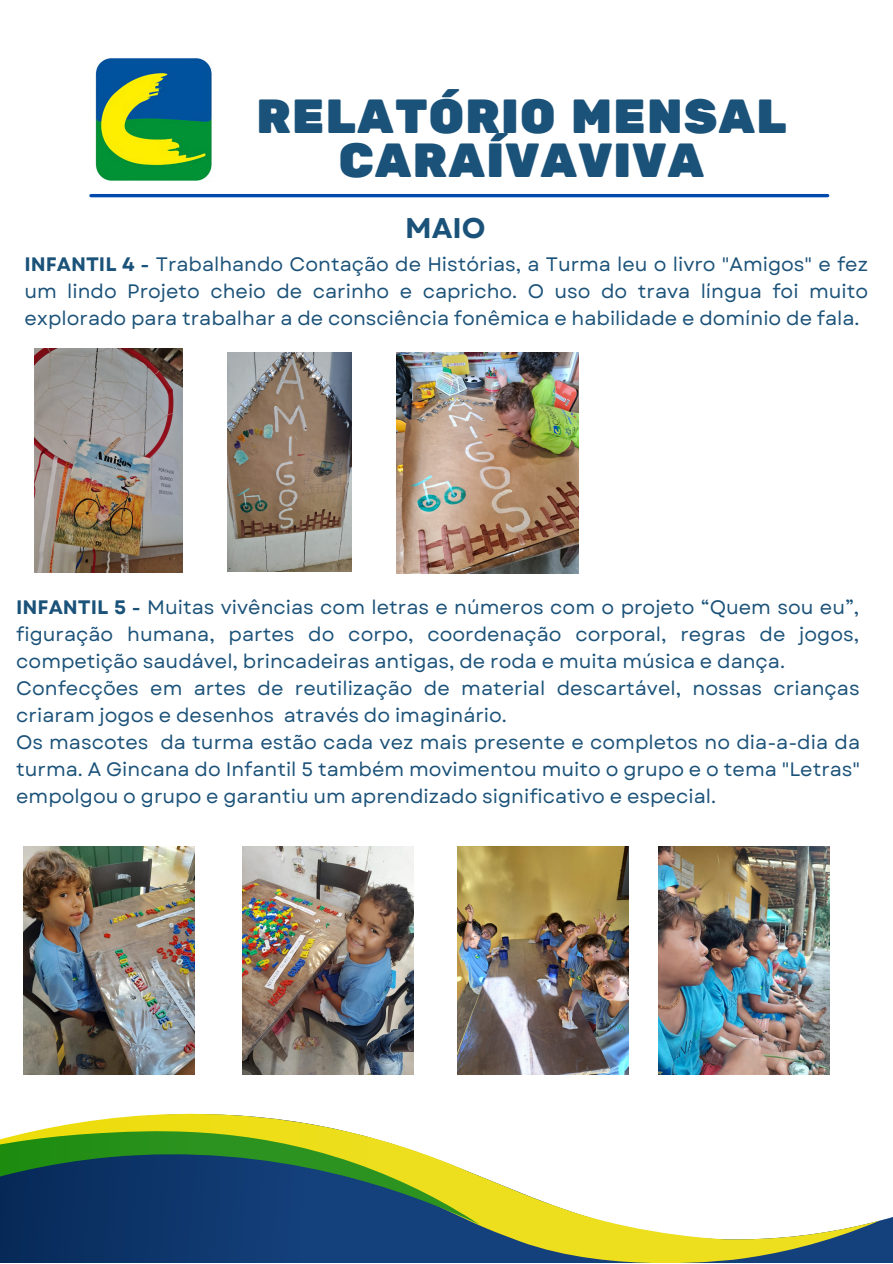
<style>
.page{position:relative;width:893px;height:1264px;background:#fff}
.page>*{position:absolute;margin:0;border:0;box-sizing:border-box;transform-origin:0 0}
.t1{font:47.7px/43.8px "Rubik One";letter-spacing:.01em;color:#1b5279;text-align:center}
.t2{font:700 28.5px "Garet";color:#1b5279}
.t3{font:19.5px/27px "Garet";color:#1b5279;text-align:justify}
.s1{font-weight:700}
</style>
<div class="page">
<hr style="left:91px;top:194px;width:736px;height:3px;background:#004aad">
<svg style="left:0;top:1113px;width:880px;height:149px"></svg>
<svg style="left:0;top:1124px;width:479px;height:100px;background:#547a59"></svg>
<img style="left:95px;top:58px;width:117px;height:123px">
<img style="left:34px;top:348px;width:149px;height:224px">
<img style="left:228px;top:352px;width:123px;height:219px">
<img style="left:396px;top:352px;width:182px;height:222px">
<img style="left:23px;top:846px;width:171px;height:228px">
<img style="left:242px;top:846px;width:171px;height:228px">
<img style="left:457px;top:846px;width:171px;height:228px">
<img style="left:658px;top:846px;width:171px;height:228px">
<p class="t1" style="left:256px;top:96px;width:532px">RELATÓRIO MENSAL<br>CARAÍVAVIVA</p>
<p class="t2" style="left:405px;top:207px;width:82px">MAIO</p>
<p class="t3" style="left:24px;top:250px;width:845px"><span class="s1">INFANTIL 4 -</span> Trabalhando Contação de Histórias, a Turma leu o livro "Amigos" e fez um lindo Projeto cheio de carinho e capricho. O uso do trava língua foi muito explorado para trabalhar a de consciência fonêmica e habilidade e domínio de fala.</p>
<p class="t3" style="left:16px;top:593px;width:844px"><span class="s1">INFANTIL 5 -</span> Muitas vivências com letras e números com o projeto “Quem sou eu”, figuração humana, partes do corpo, coordenação corporal, regras de jogos, competição saudável, brincadeiras antigas, de roda e muita música e dança.</p>
<p class="t3" style="left:16px;top:674px;width:844px">Confecções em artes de reutilização de material descartável, nossas crianças criaram jogos e desenhos através do imaginário.</p>
<p class="t3" style="left:16px;top:728px;width:845px">Os mascotes da turma estão cada vez mais presente e completos no dia-a-dia da turma. A Gincana do Infantil 5 também movimentou muito o grupo e o tema "Letras" empolgou o grupo e garantiu um aprendizado significativo e especial.</p>
</div>
